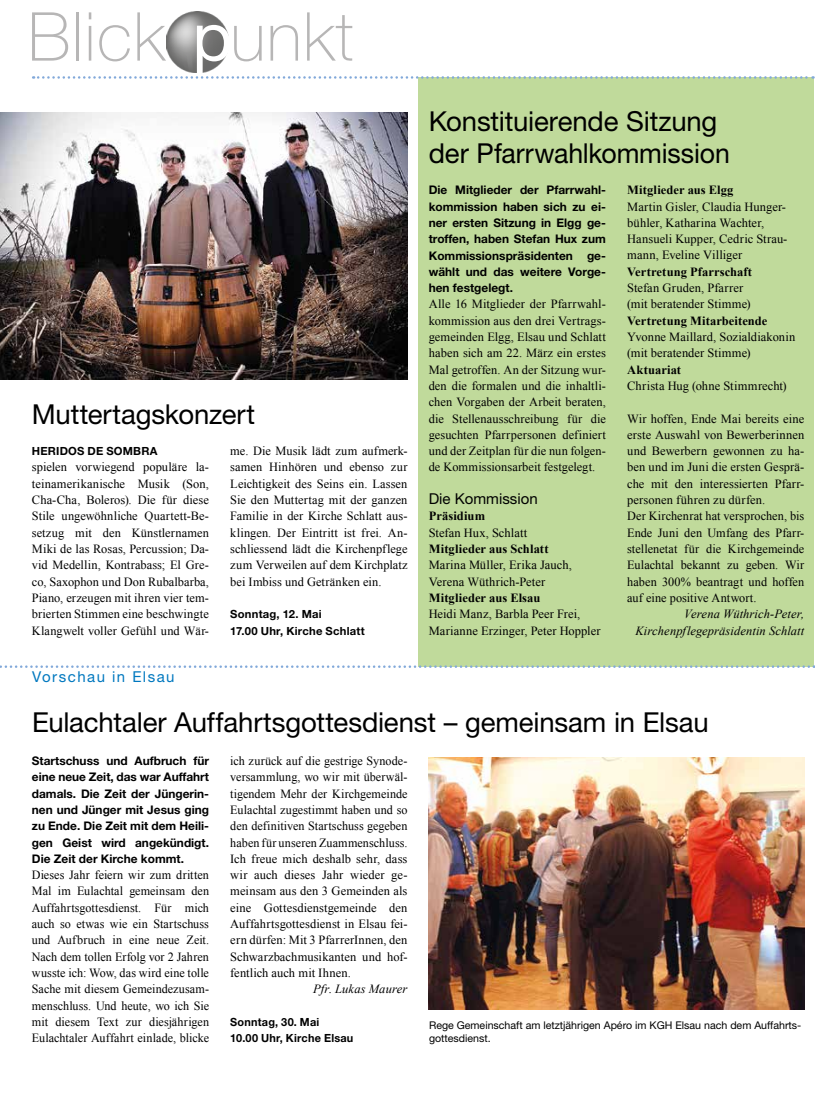
<style>
.page{position:relative;width:815px;height:1106px;background:#fff}
.page>*{position:absolute;margin:0;border:0;box-sizing:border-box;transform-origin:0 0}
.t1{font:100 67.5px "Helvetica Neue LT Std";letter-spacing:.02em;color:#b7b6b6}
.t2{font:27.5px/31.2px "Helvetica Neue LT Std";letter-spacing:-.005em;color:#000}
.t3{font:15px "Helvetica Neue LT Std";letter-spacing:.095em;color:#0078bf}
.t4{font:15px "Helvetica Neue LT Std";color:#000}
.t5{font:12.5px/16.2px "Times New Roman";letter-spacing:.01em;color:#000}
.t6{font:700 12.5px "Times New Roman";letter-spacing:.005em;color:#000}
.t7{font:italic 12.5px/16.2px "Times New Roman";letter-spacing:.005em;color:#000;text-align:right}
.t8{font:700 11.88px/16.2px "Helvetica Neue LT Std";color:#000;text-align:justify}
.t9{font:700 11.25px/16.2px "Helvetica Neue LT Std";letter-spacing:.02em;color:#000}
.t10{font:10.62px/12.8px "Helvetica Neue LT Std";color:#000}
.s1{font-weight:400;color:#fff}
</style>
<div class="page">
<img style="left:167px;top:11px;width:61px;height:62px">
<div style="left:418px;top:77px;width:396px;height:590px;background:#c0da9b"></div>
<img style="left:429px;top:757px;width:375px;height:252px">
<img style="left:0;top:113px;width:407px;height:266px">
<svg style="left:33px;top:76px;width:781px;height:3px"></svg>
<svg style="left:0;top:665px;width:815px;height:3px"></svg>
<h1 class="t1" style="left:28px;top:-2px;width:327px">Blick <span class="s1">p</span>unkt</h1>
<h2 class="t2" style="left:429px;top:105px;width:303px">Konstituierende Sitzung der Pfarrwahlkommission</h2>
<p class="t8" style="left:429px;top:182px;width:179px">Die Mitglieder der Pfarrwahl&shy;kommission haben sich zu ei&shy;ner ersten Sitzung in Elgg ge&shy;troffen, haben Stefan Hux zum Kommissionspräsidenten ge&shy;wählt und das weitere Vorge&shy;hen festgelegt.</p>
<p class="t5" style="left:429px;top:296px;width:179px;text-align:justify">Alle 16 Mitglieder der Pfarrwahl&shy;kommission aus den drei Vertrags&shy;gemeinden Elgg, Elsau und Schlatt haben sich am 22. März ein erstes Mal getroffen. An der Sitzung wur&shy;den die formalen und die inhaltli&shy;chen Vorgaben der Arbeit beraten, die Stellenausschreibung für die gesuchten Pfarrpersonen definiert und der Zeitplan für die nun folgen&shy;de Kommissionsarbeit festgelegt.</p>
<p class="t4" style="left:429px;top:490px;width:110px">Die Kommission</p>
<p class="t6" style="left:429px;top:507px;width:58px">Präsidium</p>
<p class="t5" style="left:429px;top:524px;width:100px">Stefan Hux, Schlatt</p>
<p class="t6" style="left:429px;top:540px;width:121px">Mitglieder aus Schlatt</p>
<p class="t5" style="left:429px;top:557px;width:145px">Marina Müller, Erika Jauch,<br>Verena Wüthrich-Peter</p>
<p class="t6" style="left:429px;top:589px;width:113px">Mitglieder aus Elsau</p>
<p class="t5" style="left:429px;top:605px;width:173px">Heidi Manz, Barbla Peer Frei,<br>Marianne Erzinger, Peter Hoppler</p>
<p class="t6" style="left:627px;top:181px;width:108px">Mitglieder aus Elgg</p>
<p class="t5" style="left:627px;top:198px;width:162px">Martin Gisler, Claudia Hunger&shy;bühler, Katharina Wachter,<br>Hansueli Kupper, Cedric Strau&shy;mann, Eveline Villiger</p>
<p class="t6" style="left:627px;top:263px;width:126px">Vertretung Pfarrschaft</p>
<p class="t5" style="left:627px;top:279px;width:125px">Stefan Gruden, Pfarrer (mit beratender Stimme)</p>
<p class="t6" style="left:627px;top:312px;width:142px">Vertretung Mitarbeitende</p>
<p class="t5" style="left:627px;top:328px;width:170px">Yvonne Maillard, Sozialdiakonin (mit beratender Stimme)</p>
<p class="t6" style="left:627px;top:361px;width:55px">Aktuariat</p>
<p class="t5" style="left:627px;top:377px;width:161px">Christa Hug (ohne Stimmrecht)</p>
<p class="t5" style="left:627px;top:410px;width:179px">Wir hoffen, Ende Mai bereits eine erste Auswahl von Bewerberinnen und Bewerbern gewonnen zu ha&shy;ben und im Juni die ersten Gesprä&shy;che mit den interessierten Pfarr&shy;personen führen zu dürfen.<br>Der Kirchenrat hat versprochen, bis<br>Ende Juni den Umfang des Pfarr&shy;stellenetat für die Kirchgemeinde<br>Eulachtal bekannt zu geben. Wir haben 300% beantragt und hoffen auf eine positive Antwort.</p>
<p class="t7" style="left:636px;top:605px;width:170px">Verena Wüthrich-Peter,<br>Kirchenpflegepräsidentin Schlatt</p>
<h2 class="t2" style="left:32px;top:398px;width:225px">Muttertagskonzert</h2>
<p class="t5" style="left:230px;top:442px;width:179px;text-align:justify">me. Die Musik lädt zum aufmerk&shy;samen Hinhören und ebenso zur Leichtigkeit des Seins ein. Lassen Sie den Muttertag mit der ganzen Familie in der Kirche Schlatt aus&shy;klingen. Der Eintritt ist frei. An&shy;schliessend lädt die Kirchenpflege zum Verweilen auf dem Kirchplatz bei Imbiss und Getränken ein.</p>
<p class="t9" style="left:230px;top:606px;width:136px">Sonntag, 12. Mai<br>17.00 Uhr, Kirche Schlatt</p>
<p class="t9" style="left:32px;top:443px;width:127px">HERIDOS DE SOMBRA</p>
<p class="t5" style="left:32px;top:459px;width:179px;text-align:justify">spielen vorwiegend populäre la&shy;teinamerikanische Musik (Son, Cha-Cha, Boleros). Die für diese Stile ungewöhnliche Quartett-Be&shy;setzug mit den Künstlernamen Miki de las Rosas, Percussion; Da&shy;vid Medellin, Kontrabass; El Gre&shy;co, Saxophon und Don Rubalbarba, Piano, erzeugen mit ihren vier tem&shy;brierten Stimmen eine beschwingte Klangwelt voller Gefühl und Wär-</p>
<p class="t3" style="left:32px;top:668px;width:144px">Vorschau in Elsau</p>
<h2 class="t2" style="left:32px;top:706px;width:678px">Eulachtaler Auffahrtsgottesdienst – gemeinsam in Elsau</h2>
<p class="t8" style="left:32px;top:752px;width:179px">Startschuss und Aufbruch für eine neue Zeit, das war Auffahrt damals. Die Zeit der Jüngerin&shy;nen und Jünger mit Jesus ging zu Ende. Die Zeit mit dem Heili&shy;gen Geist wird angekündigt.<br>Die Zeit der Kirche kommt.</p>
<p class="t5" style="left:32px;top:866px;width:179px;text-align:justify">Dieses Jahr feiern wir zum dritten Mal im Eulachtal gemeinsam den Auffahrtsgottesdienst. Für mich auch so etwas wie ein Startschuss und Aufbruch in eine neue Zeit.<br>Nach dem tollen Erfolg vor 2 Jahren wusste ich: Wow, das wird eine tolle Sache mit diesem Gemeindezusam&shy;menschluss. Und heute, wo ich Sie mit diesem Text zur diesjährigen Eulachtaler Auffahrt einlade, blicke</p>
<p class="t5" style="left:230px;top:752px;width:179px;text-align:justify">ich zurück auf die gestrige Synode&shy;versammlung, wo wir mit überwäl&shy;tigendem Mehr der Kirchgemeinde Eulachtal zugestimmt haben und so den definitiven Startschuss gegeben haben für unseren Zuammenschluss.<br>Ich freue mich deshalb sehr, dass wir auch dieses Jahr wieder ge&shy;meinsam aus den 3 Gemeinden als eine Gottesdienstgemeinde den Auffahrtsgottesdienst in Elsau fei&shy;ern dürfen: Mit 3 PfarrerInnen, den Schwarzbachmusikanten und hof&shy;fentlich auch mit Ihnen.</p>
<p class="t7" style="left:313px;top:980px;width:96px">Pfr. Lukas Maurer</p>
<p class="t9" style="left:230px;top:1013px;width:125px">Sonntag, 30. Mai<br>10.00 Uhr, Kirche Elsau</p>
<p class="t10" style="left:429px;top:1018px;width:374px">Rege Gemeinschaft am letztjährigen Apéro im KGH Elsau nach dem Auffahrts&shy;gottesdienst.</p>
</div>
